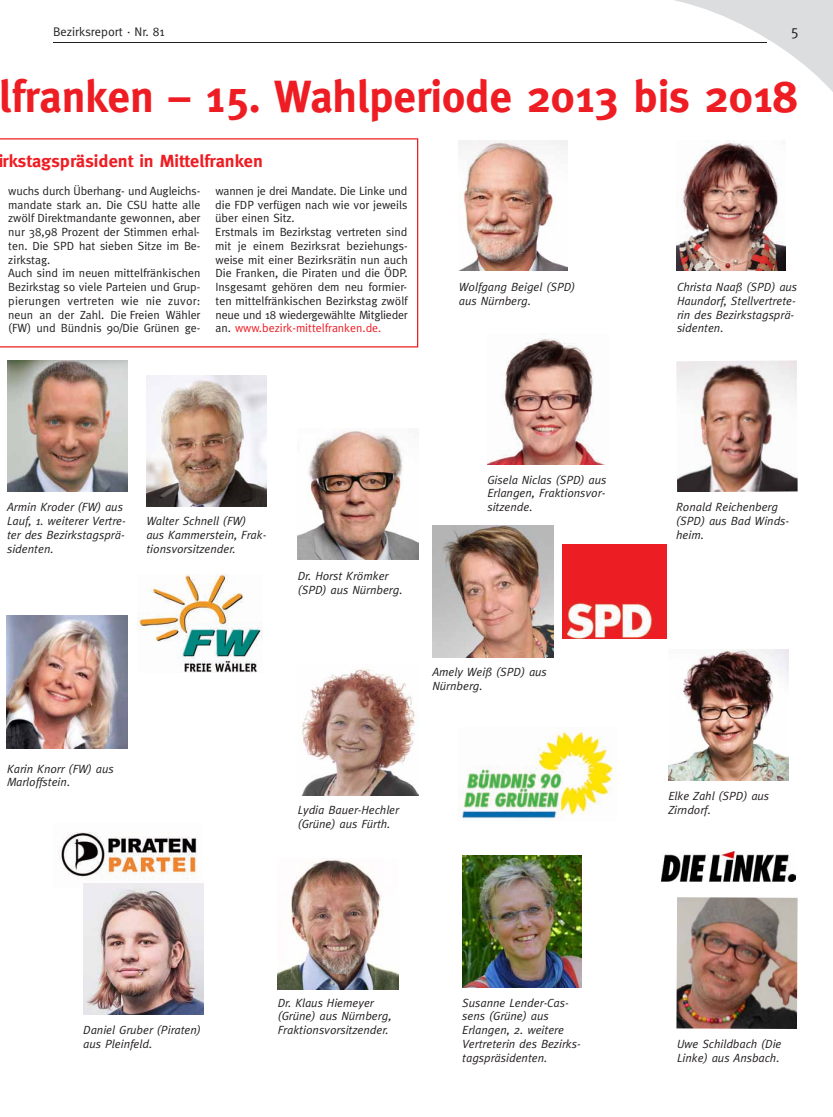
<style>
.page{position:relative;width:833px;height:1117px;background:#fff}
.page>*{position:absolute;margin:0;border:0;box-sizing:border-box;transform-origin:0 0}
.t1{font:700 45px "Meta";color:#ee1d23}
.t2{font:700 17.5px "Meta";color:#ee1d23;scale:1.05 1}
.t3{font:15px "Meta Caps";color:#231f20}
.t4{font:12.5px "Meta";color:#231f20}
.t5{font:italic 11.88px/13.8px "Meta";color:#231f20}
.t6{font:11.88px/13.8px "Meta";color:#231f20}
.s1{color:#ee1d23}
</style>
<div class="page">
<svg style="left:674px;top:0;width:159px;height:92px"></svg>
<hr style="left:53px;top:42px;width:713px;height:1px;background:#231f20">
<svg style="left:0;top:138px;width:418px;height:209px"></svg>
<img style="left:677px;top:140px;width:108px;height:131px">
<img style="left:459px;top:140px;width:108px;height:131px">
<img style="left:298px;top:428px;width:120px;height:131px">
<img style="left:487px;top:334px;width:116px;height:130px">
<img style="left:676px;top:360px;width:121px;height:132px">
<img style="left:668px;top:649px;width:121px;height:131px">
<img style="left:432px;top:525px;width:121px;height:132px">
<img style="left:83px;top:883px;width:121px;height:131px">
<img style="left:462px;top:855px;width:119px;height:131px">
<img style="left:302px;top:669px;width:116px;height:126px">
<img style="left:7px;top:615px;width:121px;height:133px">
<img style="left:7px;top:360px;width:121px;height:131px">
<img style="left:146px;top:375px;width:120px;height:131px">
<img style="left:676px;top:897px;width:121px;height:131px">
<img style="left:278px;top:858px;width:120px;height:131px">
<img style="left:60px;top:832px;width:138px;height:48px">
<img style="left:83px;top:883px;width:119px;height:4px">
<img style="left:563px;top:544px;width:104px;height:94px">
<img style="left:137px;top:574px;width:125px;height:98px">
<img style="left:661px;top:851px;width:134px;height:30px">
<img style="left:458px;top:727px;width:156px;height:92px">
<p class="t4" style="left:53px;top:25px;width:113px">Bezirksreport · Nr. 81</p>
<p class="t3" style="left:790px;top:24px;width:10px">5</p>
<h1 class="t1" style="left:0;top:70px;width:798px">lfranken – 15. Wahlperiode 2013 bis 2018</h1>
<h2 class="t2" style="left:-2px;top:151px;width:254px">irkstagspräsident in Mittelfranken</h2>
<p class="t6" style="left:8px;top:184px;width:194px">wuchs durch Überhang- und Augleichs&shy;mandate stark an. Die CSU hatte alle zwölf Direktmandante gewonnen, aber nur 38,98 Prozent der Stimmen erhal&shy;ten. Die SPD hat sieben Sitze im Be&shy;zirkstag.<br>Auch sind im neuen mittelfränkischen Bezirkstag so viele Parteien und Grup&shy;pierungen vertreten wie nie zuvor: neun an der Zahl. Die Freien Wähler (FW) und Bündnis 90/Die Grünen ge-</p>
<p class="t6" style="left:215px;top:184px;width:194px">wannen je drei Mandate. Die Linke und die FDP verfügen nach wie vor jeweils über einen Sitz.<br>Erstmals im Bezirkstag vertreten sind mit je einem Bezirksrat beziehungs&shy;weise mit einer Bezirksrätin nun auch Die Franken, die Piraten und die ÖDP.<br>Insgesamt gehören dem neu formier&shy;ten mittelfränkischen Bezirkstag zwölf neue und 18 wiedergewählte Mitglieder an. <span class="s1">www.bezirk-mittelfranken.de.</span></p>
<p class="t5" style="left:459px;top:280px;width:118px">Wolfgang Beigel (SPD) aus Nürnberg.</p>
<p class="t5" style="left:7px;top:500px;width:120px">Armin Kroder (FW) aus<br>Lauf, 1. weiterer Vertre&shy;ter des Bezirkstagsprä&shy;sidenten.</p>
<p class="t5" style="left:146px;top:514px;width:121px">Walter Schnell (FW) aus Kammerstein, Frak&shy;tionsvorsitzender.</p>
<p class="t5" style="left:7px;top:761px;width:108px">Karin Knorr (FW) aus<br>Marloffstein.</p>
<p class="t5" style="left:298px;top:569px;width:106px">Dr. Horst Krömker (SPD) aus Nürnberg.</p>
<p class="t5" style="left:487px;top:472px;width:121px;text-align:justify">Gisela Niclas (SPD) aus Erlangen, Fraktionsvor&shy;sitzende.</p>
<p class="t5" style="left:432px;top:665px;width:116px">Amely Weiß (SPD) aus<br>Nürnberg.</p>
<p class="t5" style="left:298px;top:802px;width:103px">Lydia Bauer-Hechler (Grüne) aus Fürth.</p>
<p class="t5" style="left:677px;top:280px;width:122px">Christa Naaß (SPD) aus<br>Haundorf, Stellvertrete&shy;rin des Bezirkstagsprä&shy;sidenten.</p>
<p class="t5" style="left:676px;top:500px;width:114px">Ronald Reichenberg (SPD) aus Bad Winds&shy;heim.</p>
<p class="t5" style="left:668px;top:789px;width:102px">Elke Zahl (SPD) aus<br>Zirndorf.</p>
<p class="t5" style="left:83px;top:1022px;width:119px">Daniel Gruber (Piraten) aus Pleinfeld.</p>
<p class="t5" style="left:278px;top:995px;width:115px">Dr. Klaus Hiemeyer (Grüne) aus Nürnberg,<br>Fraktionsvorsitzender.</p>
<p class="t5" style="left:462px;top:995px;width:120px">Susanne Lender-Cas&shy;sens (Grüne) aus<br>Erlangen, 2. weitere<br>Vertreterin des Bezirks&shy;tagspräsidenten.</p>
<p class="t5" style="left:677px;top:1036px;width:106px">Uwe Schildbach (Die<br>Linke) aus Ansbach.</p>
</div>
